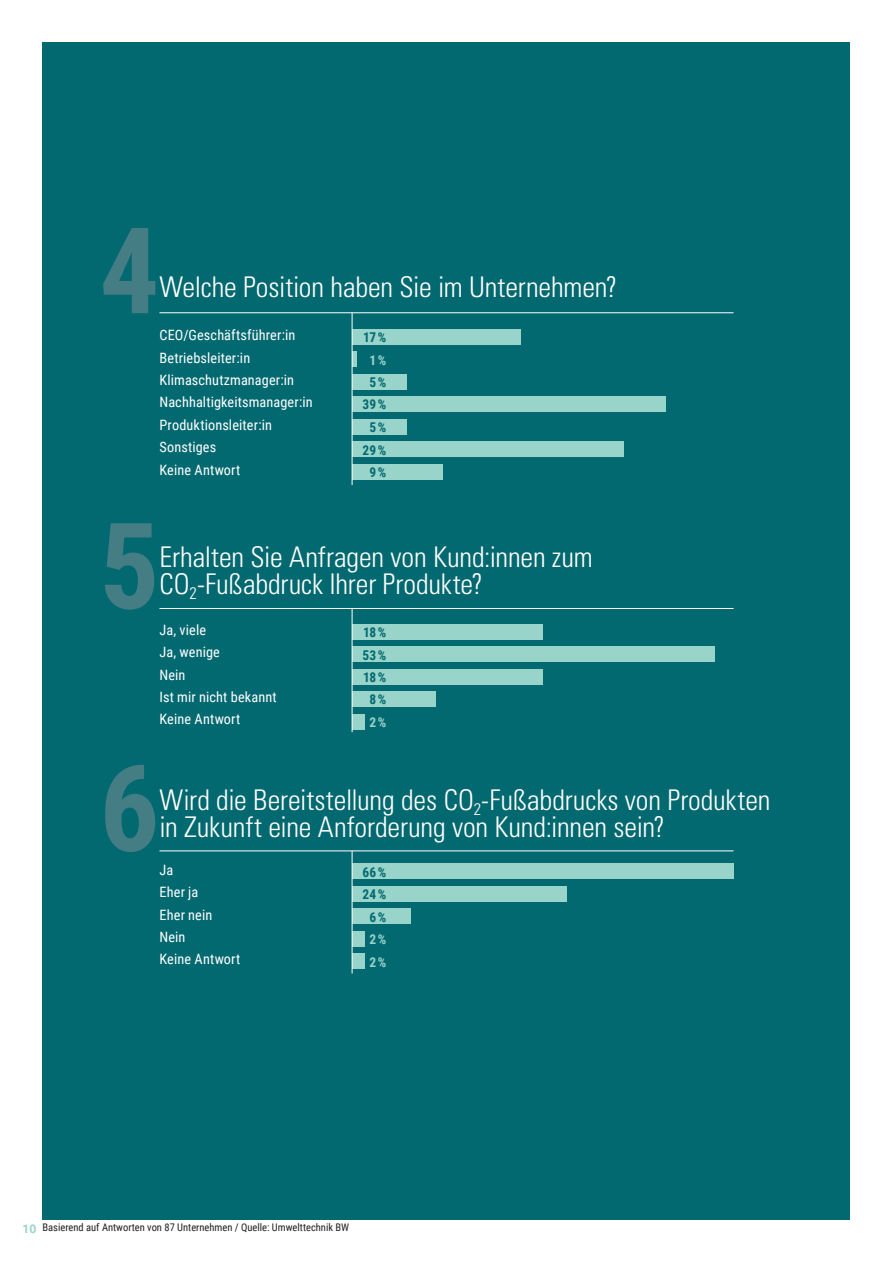
<style>
.page{position:relative;width:893px;height:1263px;background:#fff}
.page>*{position:absolute;margin:0;border:0;box-sizing:border-box;transform-origin:0 0}
.t1{font:700 119.85px/242.4px "Roboto Condensed";color:#457d85}
.t2{font:300 condensed 28.5px/27px "Univers LT Std";letter-spacing:-.005em;color:#fff}
.t3{font:14.25px/22.4px "Roboto Condensed";letter-spacing:.01em;color:#fff}
.t4{font:700 13.5px/22.5px "Roboto Condensed";letter-spacing:.005em;color:#036970;text-align:center}
.t5{font:700 13.5px/22.5px "Roboto Condensed";color:#98d4c9}
.t6{font:700 12px "Roboto";color:#98d4c9}
.t7{font:10.5px "Roboto Condensed";color:#231f20}
</style>
<div class="page">
<div style="left:43px;top:43px;width:807px;height:1177px;background:#036970"></div>
<div style="left:353px;top:329px;width:168px;height:15px;background:#98d4c9"></div>
<svg style="left:353px;top:352px;width:4px;height:15px"></svg>
<svg style="left:353px;top:374px;width:53px;height:15px"></svg>
<div style="left:353px;top:397px;width:313px;height:15px;background:#98d4c9"></div>
<svg style="left:353px;top:419px;width:53px;height:15px"></svg>
<div style="left:353px;top:442px;width:271px;height:15px;background:#98d4c9"></div>
<svg style="left:353px;top:464px;width:90px;height:15px"></svg>
<hr style="left:352px;top:313px;width:1px;height:172px;background:#fff">
<hr style="left:159px;top:312px;width:574px;height:1px;background:#fff">
<div style="left:353px;top:624px;width:190px;height:15px;background:#98d4c9"></div>
<div style="left:353px;top:646px;width:362px;height:16px;background:#98d4c9"></div>
<div style="left:353px;top:669px;width:190px;height:15px;background:#98d4c9"></div>
<svg style="left:353px;top:691px;width:83px;height:15px"></svg>
<svg style="left:353px;top:714px;width:12px;height:15px"></svg>
<hr style="left:352px;top:608px;width:1px;height:124px;background:#fff">
<hr style="left:159px;top:608px;width:574px;height:1px;background:#fff">
<div style="left:353px;top:864px;width:380px;height:15px;background:#98d4c9"></div>
<div style="left:353px;top:886px;width:214px;height:15px;background:#98d4c9"></div>
<svg style="left:353px;top:909px;width:58px;height:15px"></svg>
<svg style="left:353px;top:931px;width:12px;height:15px"></svg>
<svg style="left:353px;top:954px;width:12px;height:15px"></svg>
<hr style="left:352px;top:851px;width:1px;height:122px;background:#fff">
<hr style="left:159px;top:850px;width:574px;height:1px;background:#fff">
<h1 class="t1" style="left:99px;top:145px;width:62px">4</h1>
<h2 class="t2" style="left:159px;top:273px;width:459px">Welche Position haben Sie im Unternehmen?</h2>
<p class="t3" style="left:159px;top:324px;width:155px">CEO/Geschäftsführer:in<br>Betriebsleiter:in<br>Klimaschutzmanager:in<br>Nachhaltigkeitsmanager:in<br>Produktionsleiter:in<br>Sonstiges<br>Keine Antwort</p>
<p class="t4" style="left:363px;top:325px;width:25px">17 %</p>
<p class="t5" style="left:369px;top:348px;width:19px">1%</p>
<p class="t4" style="left:362px;top:371px;width:25px;line-height:21.8px">5 %<br>39 %</p>
<p class="t4" style="left:362px;top:416px;width:25px">5 %<br>29 %<br>9 %</p>
<h1 class="t1" style="left:99px;top:440px;width:62px">5<br>6</h1>
<h2 class="t2" style="left:159px;top:543px;width:435px">Erhalten Sie Anfragen von Kund:innen zum<br>CO<sub>2</sub>-Fußabdruck Ihrer Produkte?</h2>
<p class="t3" style="left:159px;top:618px;width:119px">Ja, viele<br>Ja, wenige<br>Nein<br>Ist mir nicht bekannt<br>Keine Antwort</p>
<p class="t4" style="left:362px;top:620px;width:26px">18 %<br>53 %<br>18 %<br>8 %</p>
<p class="t5" style="left:369px;top:710px;width:19px">2%</p>
<h2 class="t2" style="left:159px;top:786px;width:613px">Wird die Bereitstellung des CO<sub>2</sub>-Fußabdrucks von Produkten in Zukunft eine Anforderung von Kund:innen sein?</h2>
<p class="t3" style="left:159px;top:858px;width:82px">Ja<br>Eher ja<br>Eher nein<br>Nein<br>Keine Antwort</p>
<p class="t4" style="left:362px;top:860px;width:26px">66 %<br>24 %<br>6 %</p>
<p class="t5" style="left:369px;top:928px;width:19px">2%<br>2%</p>
<p class="t7" style="left:43px;top:1220px;width:308px">Basierend auf Antworten von 87 Unternehmen / Quelle: Umwelttechnik BW</p>
<p class="t6" style="left:23px;top:1220px;width:15px">10</p>
</div>
